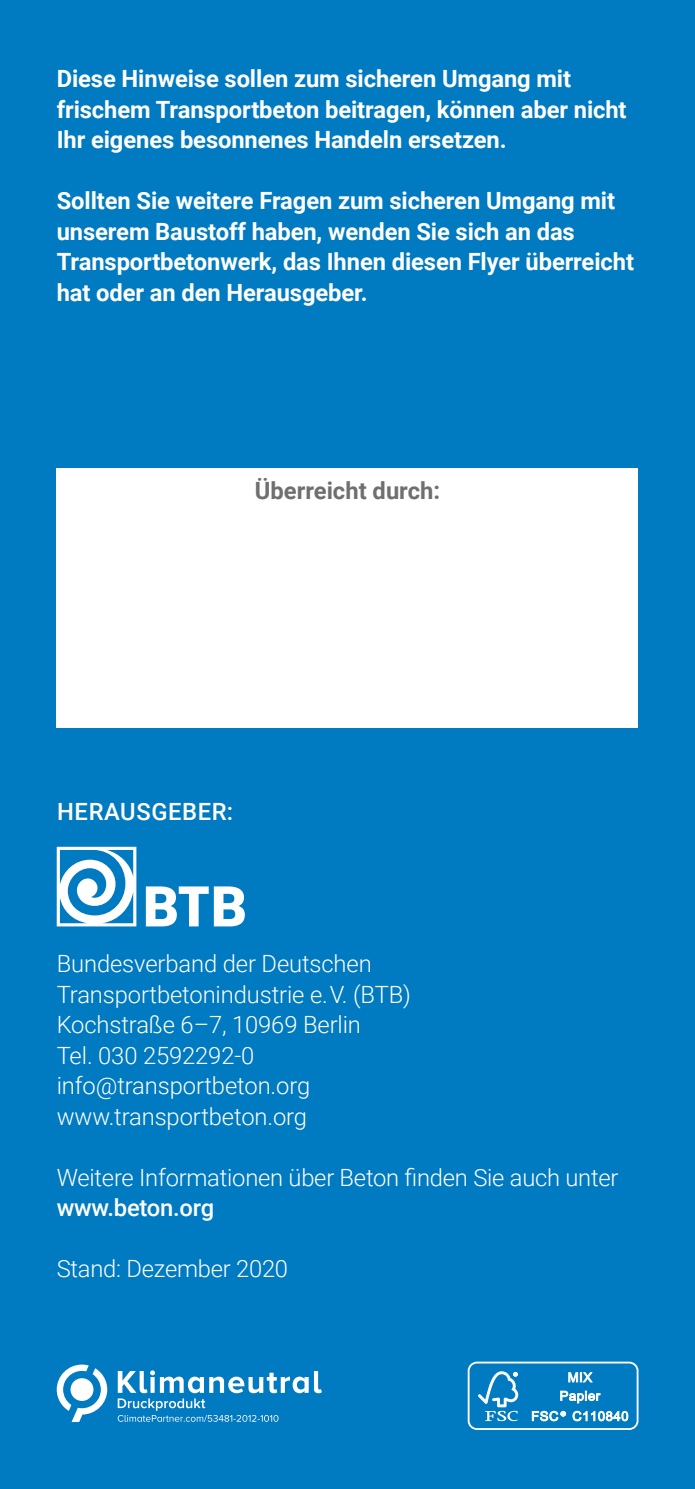
<style>
.page{position:relative;width:695px;height:1489px;background:#fff}
.page>*{position:absolute;margin:0;border:0;box-sizing:border-box;transform-origin:0 0}
.t1{font:700 23.75px/30.5px "Roboto";letter-spacing:-.005em;color:#fff}
.t2{font:300 23.75px/30.5px "Roboto";letter-spacing:-.005em;color:#fff}
.t3{font:700 23.75px "Roboto";color:#706f6f}
.t4{font:500 23.75px "Roboto";letter-spacing:-.01em;color:#fff}
.t5{font:500 23.75px "Roboto";letter-spacing:.02em;color:#fff}
</style>
<div class="page">
<div style="left:0;top:0;width:694px;height:1488px;background:#007ac0"></div>
<div style="left:57px;top:468px;width:581px;height:260px;background:#fff"></div>
<div style="left:467px;top:1361px;width:171px;height:68px;border:2px solid #fff;border-radius:8px"></div>
<svg style="left:478px;top:1371px;width:40px;height:49px"></svg>
<svg style="left:568px;top:1372px;width:24px;height:10px"></svg>
<svg style="left:560px;top:1390px;width:41px;height:13px"></svg>
<svg style="left:531px;top:1410px;width:34px;height:11px"></svg>
<svg style="left:572px;top:1410px;width:56px;height:11px"></svg>
<svg style="left:118px;top:1370px;width:190px;height:22px"></svg>
<svg style="left:314px;top:1371px;width:8px;height:21px"></svg>
<svg style="left:57px;top:1364px;width:50px;height:57px"></svg>
<svg style="left:118px;top:1398px;width:160px;height:23px"></svg>
<svg style="left:146px;top:886px;width:99px;height:40px"></svg>
<svg style="left:57px;top:846px;width:79px;height:80px"></svg>
<p class="t1" style="left:57px;top:63px;width:571px">Diese Hinweise sollen zum sicheren Umgang mit frischem Transportbeton beitragen, können aber nicht<br>Ihr eigenes besonnenes Handeln ersetzen.</p>
<p class="t1" style="left:57px;top:185px;width:578px">Sollten Sie weitere Fragen zum sicheren Umgang mit unserem Baustoff haben, wenden Sie sich an das Transportbetonwerk, das Ihnen diesen Flyer überreicht hat oder an den Herausgeber.</p>
<p class="t3" style="left:255px;top:474px;width:187px">Überreicht durch:</p>
<p class="t5" style="left:57px;top:794px;width:177px">HERAUSGEBER:</p>
<p class="t2" style="left:57px;top:947px;width:355px">Bundesverband der Deutschen<br>Transportbetonindustrie e. V. (BTB)<br>Kochstraße 6–7, 10969 Berlin<br>Tel. 030 2592292-0 info@transportbeton.org www.transportbeton.org</p>
<p class="t2" style="left:57px;top:1161px;width:563px">Weitere Informationen über Beton finden Sie auch unter</p>
<p class="t4" style="left:57px;top:1191px;width:159px">www.beton.org</p>
<p class="t2" style="left:57px;top:1252px;width:233px">Stand: Dezember 2020</p>
</div>
